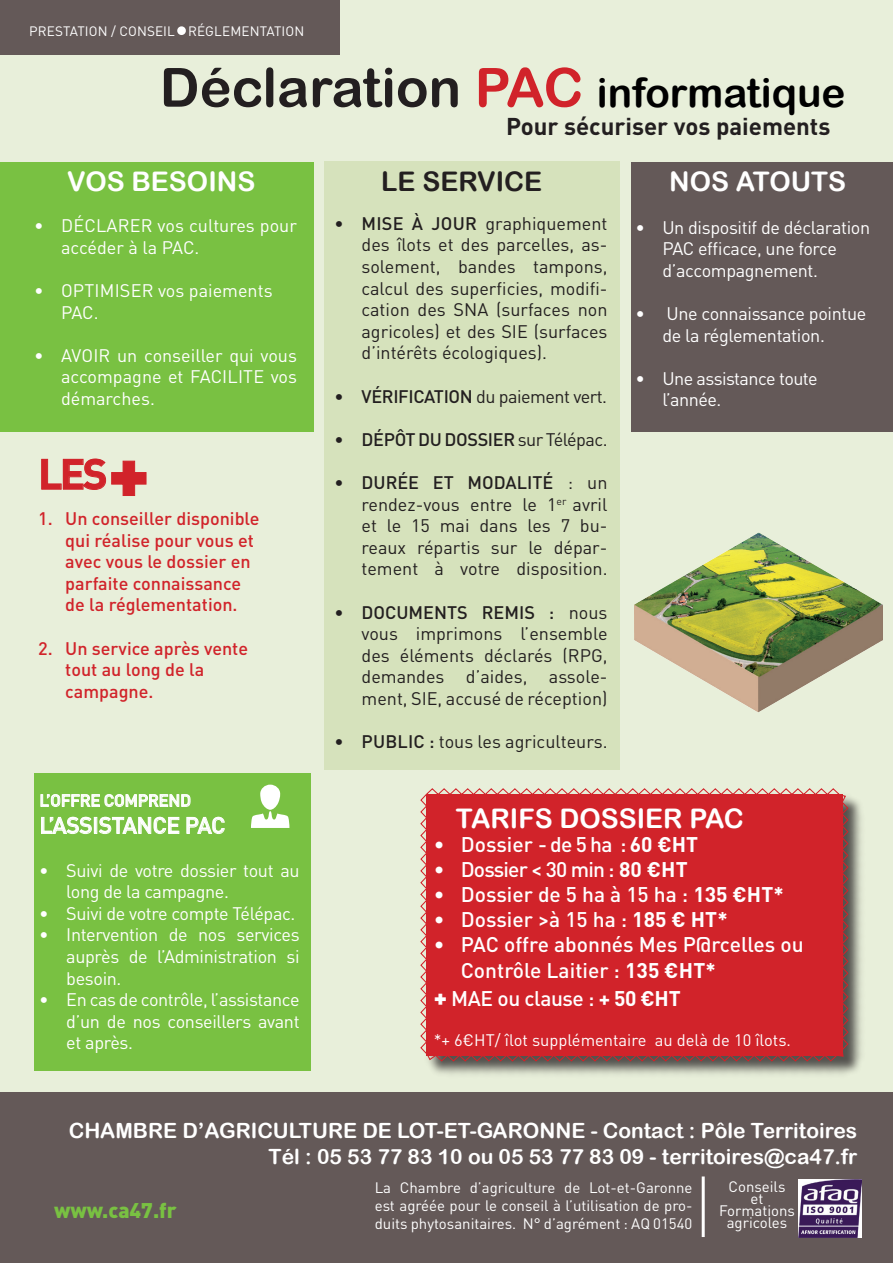
<style>
.page{position:relative;width:893px;height:1263px;background:#fff}
.page>*{position:absolute;margin:0;border:0;box-sizing:border-box;transform-origin:0 0}
.t1{font:700 42px "DIN Pro";color:#d1232a}
.t2{font:40.5px "Arial Rounded MT Bold";color:#000}
.t3{font:27px "Arial Rounded MT Bold";color:#fff}
.t4{font:27px "Arial Rounded MT Bold";color:#231f20}
.t5{font:700 24px "DIN Pro";color:#231f20}
.t6{font:500 22.5px "DIN Pro";letter-spacing:-.01em;color:#fff}
.t7{font:500 21px/25.2px "DIN Pro";color:#fff}
.t8{font:21px/25.2px "Arial Rounded MT Bold";color:#fff;text-align:right}
.t9{font:900 21px "DIN Pro";color:#79c142}
.t10{font:18px/21.6px "DIN Pro";color:#231f20;text-align:justify}
.t11{font:18px/21.6px "DIN Pro";letter-spacing:-.02em;color:#fff}
.t12{font:500 18px/21.6px "DIN Pro";color:#d1232a}
.t13{font:18px/21.6px "DIN Pro";color:#fff}
.t14{font:500 18px "DIN Pro";letter-spacing:-.015em;color:#231f20}
.t15{font:18px "DIN Pro";letter-spacing:-.03em;color:#231f20}
.t16{font:16.5px "DIN Pro";color:#fff}
.t17{font:500 16.5px "DIN Pro";letter-spacing:-.01em;color:#fff}
.t18{font:15px/12px "DIN Pro";color:#fff;text-align:justify}
.t19{font:13.5px "DIN Pro";letter-spacing:.01em;color:#fff}
.s1{font-family:"Arial Rounded MT Bold";font-size:19.5px}
.s2{font-size:54px;color:#231f20}
.s3{font-size:54px;color:#d1232a}
.s4{font-weight:500}
.s5{font-weight:400}
.s6{font-weight:900;font-size:75px}
.s7{font-weight:700}
.s8{font-weight:900;font-size:24px}
</style>
<div class="page">
<div style="left:0;top:0;width:893px;height:1140px;background:#e8efda"></div>
<div style="left:631px;top:162px;width:262px;height:270px;background:#645958"></div>
<div style="left:324px;top:161px;width:296px;height:609px;background:#d6e2bc"></div>
<div style="left:0;top:162px;width:314px;height:270px;background:#79c142"></div>
<div style="left:0;top:0;width:339px;height:54px;background:#645958"></div>
<svg style="left:177px;top:26px;width:9px;height:9px"></svg>
<div style="left:0;top:1093px;width:893px;height:170px;background:#645958"></div>
<svg style="left:41px;top:458px;width:106px;height:38px"></svg>
<img style="left:799px;top:1179px;width:62px;height:58px">
<hr style="left:702px;top:1176px;width:3px;height:61px;background:#fff">
<div style="left:424px;top:791px;width:442px;height:288px;background:#231f20;opacity:.75"></div>
<div style="left:420px;top:788px;width:429px;height:274px;background:#d1232a"></div>
<img style="left:635px;top:532px;width:248px;height:181px">
<div style="left:34px;top:774px;width:276px;height:297px;background:#79c142"></div>
<svg style="left:40px;top:794px;width:151px;height:13px"></svg>
<svg style="left:41px;top:816px;width:51px;height:18px"></svg>
<div style="left:94px;top:817px;width:3px;height:16px;border:1px solid #fff"></div>
<svg style="left:99px;top:816px;width:81px;height:18px"></svg>
<svg style="left:186px;top:816px;width:39px;height:18px"></svg>
<svg style="left:251px;top:785px;width:38px;height:43px"></svg>
<p class="t19" style="left:29px;top:22px;width:109px">PRESTATI ON / Conse</p>
<p class="t19" style="left:163px;top:22px;width:52px">il <span class="s1">•</span> Réglementat</p>
<p class="t19" style="left:282px;top:22px;width:14px">ion</p>
<h2 class="t2" style="left:160px;top:68px;width:687px"><span class="s2">Déclaration</span> <span class="s3">PAC</span> informatique</h2>
<h3 class="t5" style="left:506px;top:110px;width:326px">Pour sécuriser vos paiements</h3>
<h3 class="t3" style="left:67px;top:165px;width:190px">VOS BESOINS</h3>
<h3 class="t4" style="left:381px;top:165px;width:162px">LE SERVICE</h3>
<h3 class="t3" style="left:669px;top:165px;width:179px">NOS ATOUTS</h3>
<p class="t11" style="left:34px;top:214px;width:63px">• Déclarer</p>
<p class="t10" style="left:361px;top:212px;width:248px;text-indent:-27px"><span class="s4">• Mise à jour</span> graphiquement des îlots et des parcelles, as&shy;solement, bandes tampons, calcul des superficies, modifi&shy;cation des SNA (surfaces non agricoles) et des SI E (surfaces d’intérêts écologiques).</p>
<p class="t15" style="left:335px;top:384px;width:274px"><span class="s4">• Véri fication</span> du paiement vert.</p>
<p class="t14" style="left:335px;top:427px;width:274px">• Dépôt du dossi er <span class="s5">sur Télépac.</span></p>
<p class="t14" style="left:334px;top:470px;width:51px">• DURÉE</p>
<p class="t14" style="left:433px;top:470px;width:11px">ET</p>
<p class="t14" style="left:468px;top:470px;width:76px">MODALITÉ</p>
<p class="t13" style="left:61px;top:214px;width:237px;text-indent:97px">vos cultures pour accéder à la PAC.</p>
<p class="t11" style="left:34px;top:279px;width:98px">• Optimiser</p>
<p class="t13" style="left:158px;top:279px;width:116px">vos paiements</p>
<p class="t11" style="left:61px;top:301px;width:39px">PAC.</p>
<p class="t13" style="left:61px;top:344px;width:237px;text-indent:-27px">• Avo ir un conseiller qui vous accompagne et fac</p>
<p class="t11" style="left:662px;top:216px;width:209px;text-indent:-27px">• Un dispositif de déclaration<br>PAC efficace, une force d’accompagnement.</p>
<p class="t11" style="left:662px;top:302px;width:205px;text-indent:-27px">• Une connaissance pointue de la réglementation.</p>
<p class="t11" style="left:662px;top:367px;width:157px;text-indent:-27px">• Une assistance toute l’année.</p>
<p class="t11" style="left:222px;top:365px;width:76px">ilite vos</p>
<p class="t13" style="left:61px;top:387px;width:95px">démarches.</p>
<h1 class="t1" style="left:38px;top:445px;width:113px">LES <span class="s6">+</span></h1>
<p class="t12" style="left:65px;top:507px;width:196px;text-indent:-27px">1. Un conseiller disponible qui réalise pour vous et avec vous le dossier en parfaite connaissance de la réglementation.</p>
<p class="t12" style="left:65px;top:636px;width:184px;text-indent:-27px">2. U n service après vente tout au long de la campagne.</p>
<p class="t10" style="left:361px;top:471px;width:248px;text-indent:206px">: un rendez-vous entre le 1<sup>er</sup> avril et le 15 mai dans les 7 bu&shy;reaux répartis sur le dépar&shy;tement à votre disposition.</p>
<p class="t14" style="left:334px;top:600px;width:51px">• DOCU</p>
<p class="t14" style="left:409px;top:600px;width:27px">MENTS</p>
<p class="t10" style="left:361px;top:601px;width:248px;text-indent:120px"><span class="s4">REMIS :</span> nous vous imprimons l’ensemble des éléments déclarés (RPG, demandes d’aides, assole&shy;ment, SI E, accusé de réception)</p>
<p class="t10" style="left:335px;top:730px;width:274px"><span class="s4">• Public :</span> tous les agriculteurs.</p>
<p class="t17" style="left:39px;top:789px;width:151px">L’offre com prend</p>
<p class="t6" style="left:39px;top:810px;width:185px">L’assi stance PAC</p>
<p class="t11" style="left:66px;top:859px;width:235px;text-indent:-27px">• Suivi de votre dossier tout au long de la campagne.</p>
<p class="t11" style="left:39px;top:902px;width:258px">• Suivi de votre compte Télépac.</p>
<p class="t11" style="left:66px;top:923px;width:235px;text-align:justify;text-indent:-27px">• I ntervention de nos services auprès de l’Administration si besoin.</p>
<p class="t11" style="left:66px;top:988px;width:235px;text-align:justify;text-indent:-27px">• En cas de contrôle, l’assistance d’un de nos conseillers avant et après.</p>
<h3 class="t3" style="left:456px;top:803px;width:162px">TARIFS DOssier</h3>
<h3 class="t3" style="left:689px;top:803px;width:56px">PAC</h3>
<p class="t7" style="left:434px;top:831px;width:266px">• Dossier - de 5 ha : <span class="s7">60 €HT</span></p>
<p class="t7" style="left:434px;top:856px;width:241px">• Dossier &lt; 30 min : <span class="s7">80 €ht</span></p>
<p class="t7" style="left:434px;top:881px;width:352px">• Dossier de 5 ha à 15 ha : <span class="s7">135 €ht*</span></p>
<p class="t7" style="left:434px;top:906px;width:295px">• Dossier &gt;à 15 ha : <span class="s7">185 € ht*</span></p>
<p class="t7" style="left:461px;top:931px;width:344px;text-indent:-27px">• PAC offre abonnés Mes P@rcelles ou<br>Contrôle Laitier : <span class="s7">135 €ht*</span></p>
<p class="t7" style="left:434px;top:985px;width:234px"><span class="s8">+</span> MAE ou clause : <span class="s7">+ 50 €ht</span></p>
<p class="t16" style="left:434px;top:1029px;width:359px">*+ 6€ht/ îlot supplémentaire au delà de 10 îlots.</p>
<p class="t8" style="left:69px;top:1118px;width:790px">CHAMBRE D’AGRICULTURE DE LOT-ET-GARONNE - Contact : Pôle Territoires<br>Tél : 05 53 77 83 10 ou 05 53 77 83 09 - territoires@ca47.fr</p>
<p class="t18" style="left:375px;top:1177px;width:319px;line-height:18px">La Chambre d’agriculture de Lot-et-Garonne est agréée pour le conseil à l’utilisation de pro&shy;duits phytosanitaires. N° d’agrément : AQ 01540</p>
<p class="t18" style="left:719px;top:1180px;width:78px;text-align:center">Conseils<br>et<br>Formations agricoles</p>
<p class="t9" style="left:54px;top:1196px;width:124px">www.ca47.fr</p>
</div>
